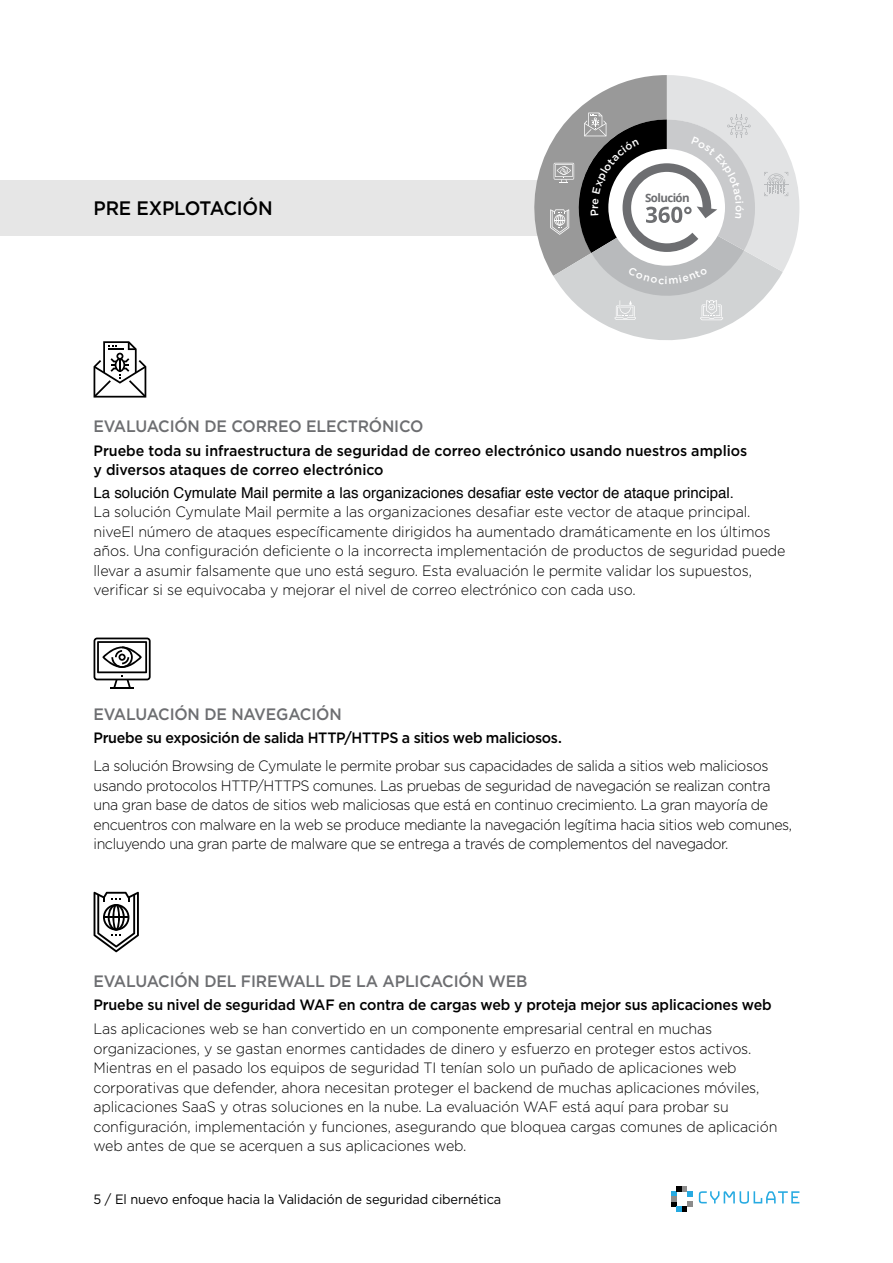
<style>
.page{position:relative;width:893px;height:1263px;background:#fff}
.page>*{position:absolute;margin:0;border:0;box-sizing:border-box;transform-origin:0 0}
.t1{font:500 19.5px "Gotham";letter-spacing:-.01em;color:#000;scale:.95 1}
.t2{font:500 16.5px "Gotham";letter-spacing:-.01em;color:#6d6e71;scale:.95 1}
.t3{font:300 15px/19.5px "Gotham";letter-spacing:-.01em;color:#000;scale:.95 1}
.t4{font:300 15px/19.5px "Gotham";letter-spacing:-.03em;color:#000;scale:.95 1}
.t5{font:500 15px/19.5px "Gotham";letter-spacing:-.01em;color:#000;scale:.95 1}
.t6{font:15px "Helvetica";color:#000}
.t7{font:13.5px "Gotham";letter-spacing:-.01em;color:#000;scale:.95 1}
.t8{font:700 11.55px "Open Sans";letter-spacing:-.05em;color:#6d6e71}
</style>
<div class="page">
<svg style="left:672px;top:1186px;width:20px;height:25px"></svg>
<svg style="left:699px;top:1191px;width:100px;height:13px"></svg>
<div style="left:0;top:180px;width:675px;height:55px;background:#e6e6e6"></div>
<svg style="left:94px;top:341px;width:52px;height:57px"></svg>
<svg style="left:94px;top:637px;width:57px;height:52px"></svg>
<svg style="left:94px;top:892px;width:45px;height:60px"></svg>
<svg style="left:516px;top:75px;width:283px;height:265px"></svg>
<h1 class="t1" style="left:94px;top:196px;width:190px">PRE EXPLOTACIÓN</h1>
<p class="t8" style="left:645px;top:190px;width:46px">Solución</p>
<p class="t2" style="left:94px;top:415px;width:349px">EVALUACIÓN DE CORREO ELECTRÓNICO</p>
<p class="t5" style="left:94px;top:440px;width:690px">Pruebe toda su infraestructura de seguridad de correo electrónico usando nuestros amplios y diversos ataques de correo electrónico</p>
<p class="t6" style="left:94px;top:481px;width:642px">La solución Cymulate Mail permite a las organizaciones desafiar este vector de ataque principal.</p>
<p class="t3" style="left:94px;top:502px;width:730px">La solución Cymulate Mail permite a las organizaciones desafiar este vector de ataque principal. niveEl número de ataques específicamente dirigidos ha aumentado dramáticamente en los últimos años. Una configuración deficiente lao incorrecta implementación de productos de seguridad puede llevar a asumir falsamente que uno está seguro. Esta evaluación le permite validar los supuestos, verificar si se equivocaba y mejorar el nivel de correo electrónico con cada uso.</p>
<p class="t2" style="left:94px;top:703px;width:263px">EVALUACIÓN DE NAVEGACIÓN</p>
<p class="t5" style="left:94px;top:728px;width:494px">Pruebe su exposición de salida HTTP/HTTPS a sitios web maliciosos.</p>
<p class="t4" style="left:94px;top:756px;width:737px">La solución Browsing de Cymulate le permite probar sus capacidades de salida a sitios web maliciosos usando protocolos HTTP/HTTPS comunes. Las pruebas de seguridad de navegación se realizan contra una gran base de datos de sitios web maliciosas que está en continuo crecimiento. La gran mayoría de encuentros con malware en la web se produce mediante la navegación legítima hacia sitios web comunes, incluyendo una gran parte de malware que se entrega a través de complementos del navegador.</p>
<p class="t2" style="left:94px;top:970px;width:458px">EVALUACIÓN DEL FIREWALL DE LA APLICACIÓN WEB</p>
<p class="t5" style="left:94px;top:995px;width:715px">Pruebe su nivel de seguridad WAF en contra de cargas web y proteja mejor sus aplicaciones web</p>
<p class="t3" style="left:94px;top:1019px;width:721px">Las aplicaciones web se han convertido en un componente empresarial central en muchas organizaciones y, se gastan enormes cantidades de dinero y esfuerzo en proteger estos activos.<br>Mientras en el pasado los equipos de seguridad TI tenían solo un puñado de aplicaciones web corporativas que defender, ahora necesitan proteger el backend de muchas aplicaciones móviles, aplicaciones SaaS y otras soluciones en la nube. La evaluación WAF está aquí para probar su configuración, implementación y funciones, asegurando que bloquea cargas comunes de aplicación web antes de que se acerquen a sus aplicaciones web.</p>
<p class="t7" style="left:94px;top:1190px;width:431px">/5 El nuevo enfoque hacia la Validación de seguridad cibernética</p>
</div>
